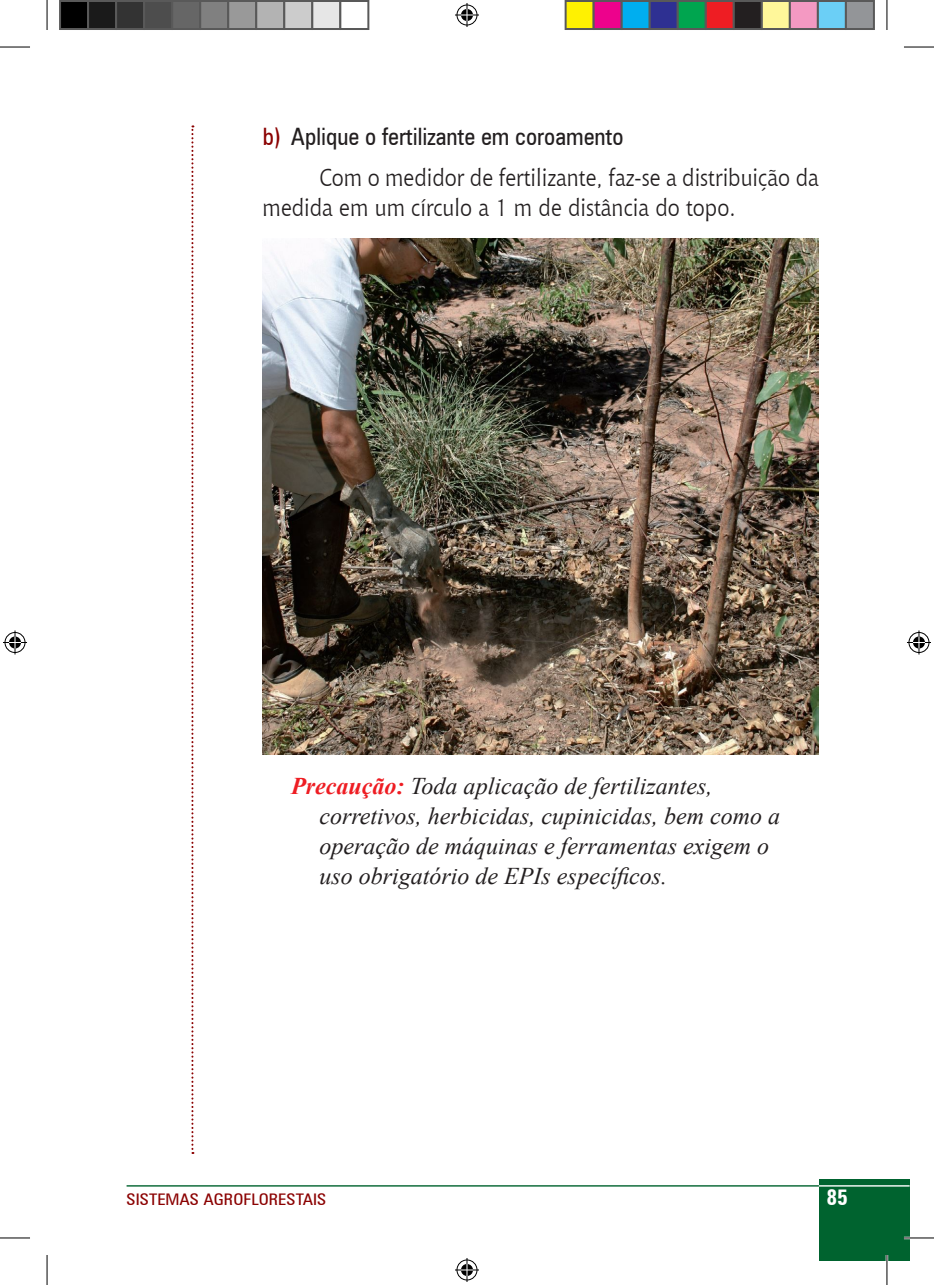
<style>
.page{position:relative;width:934px;height:1285px;background:#fff}
.page>*{position:absolute;margin:0;border:0;box-sizing:border-box;transform-origin:0 0}
.t1{font:italic 24px/30px "Times New Roman";color:#231f20}
.t2{font:24px/30px "Chianti BT";color:#231f20;scale:.9 1}
.t3{font:condensed 24px "Zurich BT";color:#231f20}
.t4{font:700 condensed 22px "Zurich BT";color:#fff}
.t5{font:condensed 16px "Zurich BT";color:#8b0202;scale:1.1 1}
.s1{color:#8b0202}
.s2{font-weight:700;color:#ee1d23}
</style>
<div class="page">
<svg style="left:191px;top:125px;width:2px;height:1029px"></svg>
<hr style="left:126px;top:1185px;width:692px;height:1px;background:#00632f">
<div style="left:818px;top:1179px;width:91px;height:81px;background:#00632f"></div>
<hr style="left:818px;top:1185px;width:91px;height:1px;background:#fff">
<img style="left:262px;top:238px;width:556px;height:516px">
<hr style="left:903px;top:1236px;width:30px;height:3px;background:#fff">
<hr style="left:885px;top:1255px;width:2px;height:30px;background:#fff">
<hr style="left:0;top:47px;width:30px;height:1px;background:#000">
<hr style="left:903px;top:47px;width:30px;height:1px;background:#000">
<hr style="left:0;top:1237px;width:30px;height:1px;background:#000">
<hr style="left:903px;top:1237px;width:30px;height:1px;background:#000">
<hr style="left:47px;top:0;width:1px;height:30px;background:#000">
<hr style="left:47px;top:1255px;width:1px;height:30px;background:#000">
<hr style="left:886px;top:0;width:1px;height:30px;background:#000">
<hr style="left:886px;top:1255px;width:1px;height:30px;background:#000">
<svg style="left:455px;top:3px;width:24px;height:24px"></svg>
<svg style="left:455px;top:1258px;width:24px;height:24px"></svg>
<svg style="left:3px;top:630px;width:24px;height:24px"></svg>
<svg style="left:907px;top:630px;width:23px;height:24px"></svg>
<div style="left:60px;top:1px;width:28px;height:28px;background:#000"></div>
<div style="left:59px;top:0;width:30px;height:30px;border:2px solid #595959"></div>
<div style="left:88px;top:1px;width:28px;height:28px;background:#1a1a1a"></div>
<div style="left:87px;top:0;width:30px;height:30px;border:2px solid #595959"></div>
<div style="left:116px;top:1px;width:28px;height:28px;background:#333"></div>
<div style="left:115px;top:0;width:30px;height:30px;border:2px solid #595959"></div>
<div style="left:144px;top:1px;width:28px;height:28px;background:#4d4d4d"></div>
<div style="left:143px;top:0;width:30px;height:30px;border:2px solid #595959"></div>
<div style="left:172px;top:1px;width:28px;height:28px;background:#666"></div>
<div style="left:171px;top:0;width:30px;height:30px;border:2px solid #595959"></div>
<div style="left:200px;top:1px;width:28px;height:28px;background:#808080"></div>
<div style="left:199px;top:0;width:30px;height:30px;border:2px solid #595959"></div>
<div style="left:228px;top:1px;width:28px;height:28px;background:#999"></div>
<div style="left:227px;top:0;width:30px;height:30px;border:2px solid #595959"></div>
<div style="left:256px;top:1px;width:28px;height:28px;background:#b3b3b3"></div>
<div style="left:255px;top:0;width:30px;height:30px;border:2px solid #595959"></div>
<div style="left:284px;top:1px;width:28px;height:28px;background:#ccc"></div>
<div style="left:283px;top:0;width:30px;height:30px;border:2px solid #595959"></div>
<div style="left:312px;top:1px;width:28px;height:28px;background:#e6e6e6"></div>
<div style="left:311px;top:0;width:30px;height:30px;border:2px solid #595959"></div>
<div style="left:339px;top:0;width:30px;height:30px;border:2px solid #595959"></div>
<div style="left:565px;top:1px;width:28px;height:28px;background:#fff101"></div>
<div style="left:564px;top:0;width:30px;height:30px;border:2px solid #595959"></div>
<div style="left:593px;top:1px;width:28px;height:28px;background:#ed028c"></div>
<div style="left:592px;top:0;width:30px;height:30px;border:2px solid #595959"></div>
<div style="left:621px;top:1px;width:28px;height:28px;background:#00aeef"></div>
<div style="left:620px;top:0;width:30px;height:30px;border:2px solid #595959"></div>
<div style="left:649px;top:1px;width:28px;height:28px;background:#2e3092"></div>
<div style="left:648px;top:0;width:30px;height:30px;border:2px solid #595959"></div>
<div style="left:677px;top:1px;width:28px;height:28px;background:#00a54f"></div>
<div style="left:676px;top:0;width:30px;height:30px;border:2px solid #595959"></div>
<div style="left:705px;top:1px;width:28px;height:28px;background:#ee1d23"></div>
<div style="left:704px;top:0;width:30px;height:30px;border:2px solid #595959"></div>
<div style="left:733px;top:1px;width:28px;height:28px;background:#231f20"></div>
<div style="left:732px;top:0;width:30px;height:30px;border:2px solid #595959"></div>
<div style="left:761px;top:1px;width:28px;height:28px;background:#fff79a"></div>
<div style="left:760px;top:0;width:30px;height:30px;border:2px solid #595959"></div>
<div style="left:789px;top:1px;width:28px;height:28px;background:#f499c2"></div>
<div style="left:788px;top:0;width:30px;height:30px;border:2px solid #595959"></div>
<div style="left:817px;top:1px;width:28px;height:28px;background:#6bcff6"></div>
<div style="left:816px;top:0;width:30px;height:30px;border:2px solid #595959"></div>
<div style="left:845px;top:1px;width:28px;height:28px;background:#939598"></div>
<div style="left:844px;top:0;width:30px;height:30px;border:2px solid #595959"></div>
<p class="t3" style="left:262px;top:122px;width:362px"><span class="s1">b)</span> Aplique o fertilizante em coroamento</p>
<p class="t2" style="left:262px;top:162px;width:619px;text-indent:57px">Com o medidor de fertilizante, faz-se a distribuição da medida em um círculo a 1 m de distância do topo.</p>
<p class="t1" style="left:319px;top:770px;width:462px;text-indent:-28px"><span class="s2">Precaução:</span> Toda aplicação de fertilizantes, corretivos, herbicidas, cupinicidas, bem como a operação de máquinas e ferramentas exigem o uso obrigatório de EPIs específicos.</p>
<p class="t5" style="left:126px;top:1189px;width:183px">SISTEMAS AGROFLORESTAIS</p>
<p class="t4" style="left:826px;top:1184px;width:23px">85</p>
</div>
